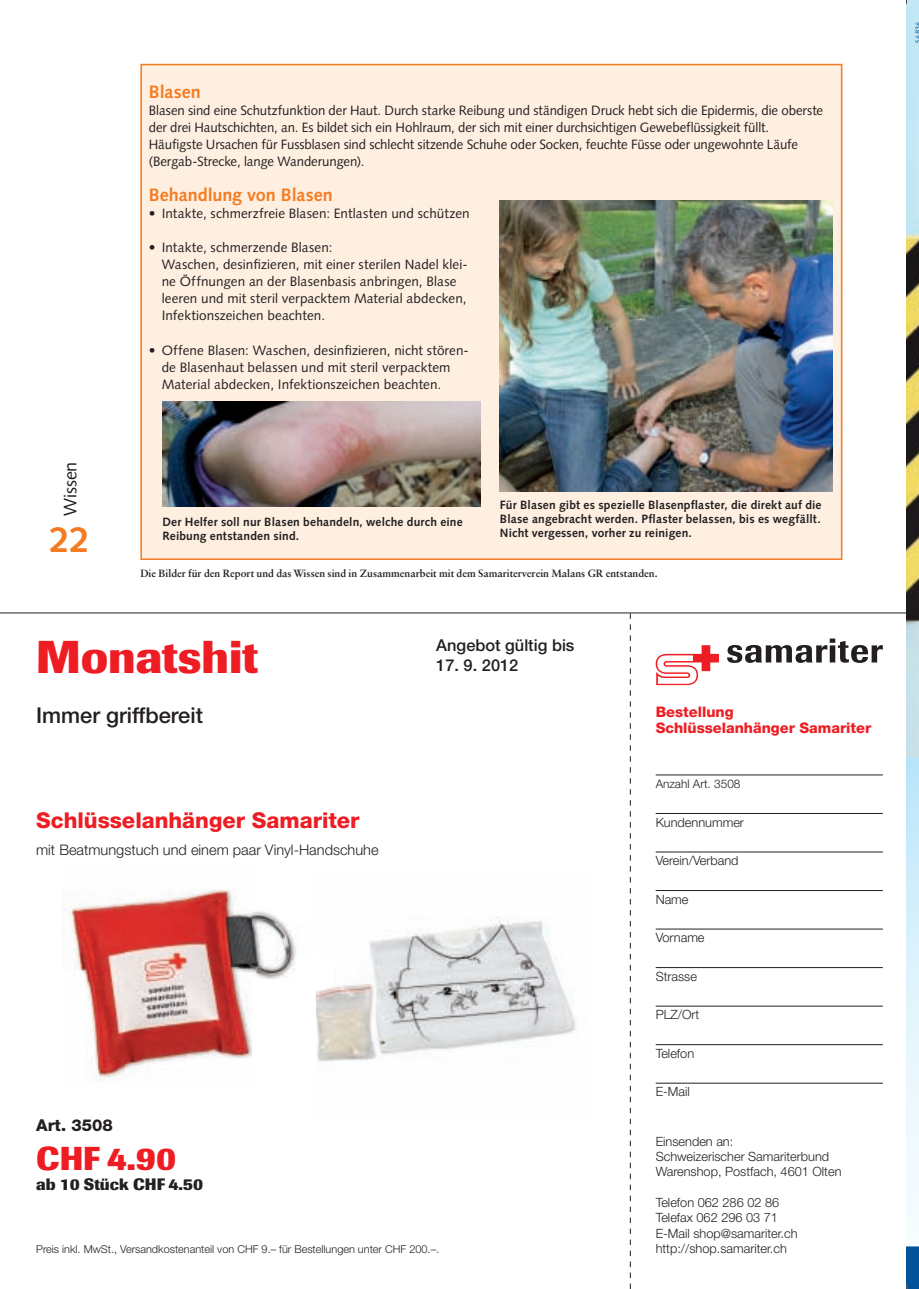
<style>
.page{position:relative;width:919px;height:1289px;background:#fff}
.page>*{position:absolute;margin:0;border:0;box-sizing:border-box;transform-origin:0 0}
.t1{font:700 45.45px "Imago BQ";color:#ee1d23}
.t2{font:700 36px "Syntax LT Std";color:#f47b21}
.t3{font:700 32.7px "Imago BQ";color:#ee1d23}
.t4{font:800 21.9px "Helvetica Neue";color:#ee1d23}
.t5{font:500 21.9px "Helvetica Neue";color:#231f20}
.t6{font:700 18px "Syntax LT Std";letter-spacing:-.005em;color:#f47b21}
.t7{font:18px "Syntax LT Std";letter-spacing:-.005em;color:#231f20}
.t8{font:500 16.35px "Helvetica Neue";color:#231f20}
.t9{font:700 16.35px "Imago BQ";color:#231f20}
.t10{font:800 16.35px "Helvetica Neue";color:#231f20}
.t11{font:300 14.55px "Helvetica Neue";color:#231f20}
.t12{font:800 14.55px "Helvetica Neue";color:#ee1d23}
.t13{font:13.5px/17.1px "Syntax LT Std";color:#231f20}
.t14{font:300 12.75px/15.3px "Helvetica Neue";color:#231f20}
.t15{font:700 12px/14.4px "Syntax LT Std";letter-spacing:.015em;color:#231f20;text-align:justify}
.t16{font:300 11.85px "Helvetica Neue";color:#231f20}
.t17{font:300 10.95px "Helvetica Neue";color:#231f20}
.t18{font:700 10.5px "Sabon LT Std";color:#231f20}
.t19{font:7.5px "Meta Pro Norm";letter-spacing:.045em;color:#01519b}
</style>
<div class="page">
<svg style="left:727px;top:638px;width:155px;height:25px"></svg>
<svg style="left:655px;top:645px;width:63px;height:40px"></svg>
<hr style="left:655px;top:774px;width:227px;height:1px;background:#231f20">
<hr style="left:655px;top:813px;width:227px;height:1px;background:#231f20">
<hr style="left:655px;top:851px;width:227px;height:1px;background:#231f20">
<hr style="left:655px;top:890px;width:227px;height:1px;background:#231f20">
<hr style="left:655px;top:928px;width:227px;height:1px;background:#231f20">
<hr style="left:655px;top:967px;width:227px;height:1px;background:#231f20">
<hr style="left:655px;top:1005px;width:227px;height:1px;background:#231f20">
<hr style="left:655px;top:1044px;width:227px;height:1px;background:#231f20">
<hr style="left:655px;top:1082px;width:227px;height:1px;background:#231f20">
<svg style="left:629px;top:613px;width:1px;height:675px"></svg>
<img style="left:316px;top:917px;width:260px;height:145px">
<img style="left:62px;top:889px;width:219px;height:33px">
<img style="left:62px;top:922px;width:235px;height:160px">
<div style="left:295px;top:957px;width:38px;height:28px;background:#fff"></div>
<svg style="left:316px;top:985px;width:13px;height:5px"></svg>
<hr style="left:0;top:612px;width:906px;height:1px;background:#231f20">
<div style="left:141px;top:65px;width:700px;height:494px;background:#feefe1"></div>
<div style="left:140px;top:64px;width:702px;height:496px;border:2px solid #f47b21"></div>
<img style="left:162px;top:401px;width:318px;height:106px">
<img style="left:500px;top:201px;width:332px;height:290px">
<svg style="left:906px;top:757px;width:12px;height:463px"></svg>
<img style="left:906px;top:0;width:12px;height:757px">
<svg style="left:906px;top:1246px;width:13px;height:42px"></svg>
<h3 class="t6" style="left:149px;top:81px;width:53px">Blasen</h3>
<p class="t13" style="left:149px;top:102px;width:675px">Blasen sind eine Schutzfunktion der Haut. Durch starke Reibung und ständigen Druck hebt sich die Epidermis, die oberste der drei Hautschichten, an. Es bildet sich ein Hohlraum, der sich mit einer durchsichtigen Gewebeflüssigkeit füllt.<br>Häufigste Ursachen für Fussblasen sind schlecht sitzende Schuhe oder Socken, feuchte Füsse oder ungewohnte Läufe (Bergab-Strecke, lange Wanderungen).</p>
<h3 class="t7" style="left:60px;top:516px;width:56px;rotate:-90deg">Wissen</h3>
<h2 class="t2" style="left:50px;top:519px;width:42px">22</h2>
<h3 class="t6" style="left:149px;top:184px;width:185px">Behandlung von Blasen</h3>
<p class="t13" style="left:149px;top:205px;width:322px">• Intakte, schmerzfreie Blasen: Entlasten und schützen</p>
<p class="t13" style="left:162px;top:239px;width:307px;text-indent:-13px">• Intakte, schmerzende Blasen:<br>Waschen, desinfizieren, mit einer sterilen Nadel klei&shy;ne Öffnungen an der Blasenbasis anbringen, Blase leeren und mit steril verpacktem Material abdecken, Infektionszeichen beachten.</p>
<p class="t13" style="left:162px;top:341px;width:309px;text-indent:-13px">• Offene Blasen: Waschen, desinfizieren, nicht stören&shy;de Blasenhaut belassen und mit steril verpacktem<br>Material abdecken, Infektionszeichen beachten.</p>
<p class="t15" style="left:500px;top:497px;width:323px">Für Blasen gibt es spezielle Blasenpflaster, die direkt auf die Blase angebracht werden. Pflaster belassen, bis es wegfällt.<br>Nicht vergessen, vorher zu reinigen.</p>
<p class="t15" style="left:162px;top:514px;width:302px">Der Helfer soll nur Blasen behandeln, welche durch eine<br>Reibung entstanden sind.</p>
<p class="t18" style="left:140px;top:567px;width:518px">Die Bilder für den Report und das Wissen sind in Zusammenarbeit mit dem Samariterverein Malans GR entstanden.</p>
<h1 class="t1" style="left:36px;top:629px;width:223px">Monatshit</h1>
<h3 class="t5" style="left:36px;top:702px;width:168px">Immer griffbereit</h3>
<h3 class="t4" style="left:36px;top:806px;width:325px">Schlüsselanhänger Samariter</h3>
<p class="t11" style="left:36px;top:841px;width:344px">mit Beatmungstuch und einem paar Vinyl-Handschuhe</p>
<p class="t8" style="left:436px;top:635px;width:140px">Angebot gültig bis</p>
<p class="t8" style="left:436px;top:655px;width:83px">17. 9. 2012</p>
<p class="t10" style="left:36px;top:1115px;width:78px">Art. 3508</p>
<h3 class="t3" style="left:36px;top:1139px;width:141px">CHF 4.90</h3>
<p class="t9" style="left:36px;top:1174px;width:168px">ab 10 Stück CHF 4.50</p>
<p class="t12" style="left:655px;top:703px;width:79px">Bestellung</p>
<p class="t12" style="left:655px;top:719px;width:217px">Schlüsselanhänger Samariter</p>
<p class="t16" style="left:655px;top:776px;width:86px">Anzahl Art. 3508</p>
<p class="t14" style="left:655px;top:814px;width:90px">Kundennummer</p>
<p class="t14" style="left:655px;top:852px;width:84px">Verein/Verband</p>
<p class="t14" style="left:655px;top:891px;width:34px">Name</p>
<p class="t14" style="left:655px;top:929px;width:50px">Vorname</p>
<p class="t14" style="left:655px;top:968px;width:43px">Strasse</p>
<p class="t14" style="left:655px;top:1006px;width:45px">PLZ/Ort</p>
<p class="t14" style="left:655px;top:1045px;width:40px">Telefon</p>
<p class="t14" style="left:655px;top:1083px;width:36px">E-Mail</p>
<p class="t14" style="left:655px;top:1133px;width:187px">Einsenden an:<br>Schweizerischer Samariterbund<br>Warenshop, Postfach, 4601 Olten</p>
<p class="t14" style="left:655px;top:1194px;width:143px">Telefon 062 286 02 86<br>Telefax 062 296 03 71<br>E-Mail shop@samariter.ch</p>
<p class="t17" style="left:36px;top:1241px;width:404px">Preis inkl. MwSt., Versandkostenanteil von CHF 9.– für Bestellungen unter CHF 200.–.</p>
<p class="t14" style="left:655px;top:1240px;width:133px">http://shop.samariter.ch</p>
<p class="t19" style="left:912px;top:43px;width:23px;rotate:-90deg">54834</p>
</div>
